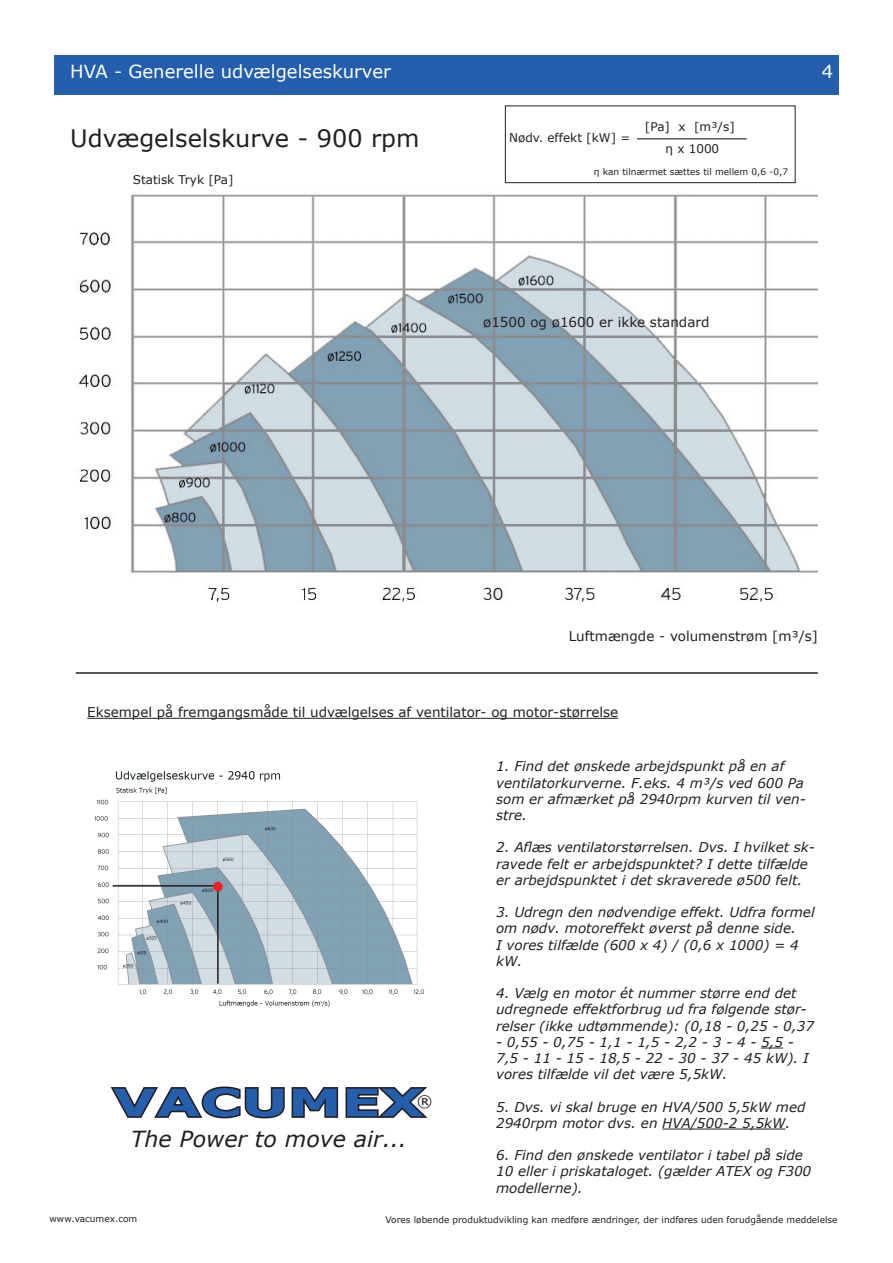
<style>
.page{position:relative;width:893px;height:1263px;background:#fff}
.page>*{position:absolute;margin:0;border:0;box-sizing:border-box;transform-origin:0 0}
.t1{font:700 37.95px "Verdana";color:#245eac;scale:1.5 1}
.t2{font:24px "Verdana";color:#231f20}
.t3{font:italic 22.2px "Verdana";color:#231f20}
.t4{font:18px "Verdana";color:#fff}
.t5{font:15.75px "Verdana";color:#231f20}
.t6{font:italic 13.5px/16.2px "Verdana";color:#231f20}
.t7{font:13.5px "Verdana";color:#231f20}
.t8{font:12px/21.5px "Verdana";color:#231f20;text-align:center}
.t9{font:9px "Verdana";color:#231f20}
</style>
<div class="page">
<img style="left:94px;top:771px;width:331px;height:236px">
<img style="left:79px;top:194px;width:739px;height:409px">
<div style="left:54px;top:55px;width:784px;height:40px;background:#245eac"></div>
<svg style="left:761px;top:1047px;width:22px;height:1px"></svg>
<hr style="left:662px;top:1128px;width:123px;height:1px;background:#231f20">
<hr style="left:76px;top:672px;width:742px;height:2px;background:#231f20">
<hr style="left:637px;top:139px;width:110px;height:1px;background:#040503">
<div style="left:505px;top:106px;width:290px;height:77px;border:1px solid #231f20"></div>
<hr style="left:87px;top:718px;width:531px;height:1px;background:#231f20">
<hr style="left:217px;top:885px;width:2px;height:98px;background:#231f20">
<hr style="left:113px;top:885px;width:105px;height:1px;background:#231f20">
<div style="left:213px;top:882px;width:10px;height:9px;background:#ee1f23;border-radius:50%"></div>
<svg style="left:110px;top:1086px;width:318px;height:33px"></svg>
<h3 class="t4" style="left:70px;top:60px;width:322px">HVA - Generelle udvælgelseskurver</h3>
<h3 class="t4" style="left:822px;top:60px;width:13px">4</h3>
<h2 class="t2" style="left:70px;top:123px;width:351px">Udvægelselskurve - 900 rpm</h2>
<p class="t8" style="left:133px;top:168px;width:102px">Statisk Tryk [Pa]</p>
<p class="t8" style="left:509px;top:127px;width:123px">Nødv. effekt [kW] =</p>
<p class="t8" style="left:645px;top:116px;width:91px">[Pa] x [m³/s] η x 1000</p>
<p class="t9" style="left:594px;top:166px;width:196px">η kan tilnærmet sættes til mellem 0,6 -0,7</p>
<p class="t7" style="left:483px;top:313px;width:228px">ø1500 og ø1600 er ikke standard</p>
<p class="t7" style="left:569px;top:627px;width:251px">Luftmængde - volumenstrøm [m³/s]</p>
<p class="t7" style="left:87px;top:704px;width:533px">Eksempel på fremgangsmåde til udvælgelses af ventilator- og motor-størrelse</p>
<h1 class="t1" style="left:113px;top:1078px;width:209px">VACUMEX</h1>
<p class="t5" style="left:417px;top:1091px;width:17px">®</p>
<h3 class="t3" style="left:131px;top:1124px;width:278px">The Power to move air...</h3>
<p class="t6" style="left:496px;top:758px;width:311px">1. Find det ønskede arbejdspunkt på en af ventilatorkurverne. F.eks. 4 m³/s ved 600 Pa som er afmærket på 2940rpm kurven til ven&shy;stre.</p>
<p class="t6" style="left:496px;top:839px;width:320px">2. Aflæs ventilatorstørrelsen. Dvs. I hvilket sk&shy;ravede felt er arbejdspunktet? I dette tilfælde er arbejdspunktet i det skraverede ø500 felt.</p>
<p class="t6" style="left:496px;top:904px;width:320px">3. Udregn den nødvendige effekt. Udfra formel om nødv. motoreffekt øverst på denne side.<br>I vores tilfælde (600 x 4) / (0,6 x 1000) = 4 kW.</p>
<p class="t6" style="left:496px;top:985px;width:319px">4. Vælg en motor ét nummer større end det udregnede effektforbrug ud fra følgende stør&shy;relser (ikke udtømmende): (0,18 - 0,25 - 0,37</p>
<p class="t6" style="left:496px;top:1033px;width:314px">- 0,55 - 0,75 - 1,1 - 1,5 - 2,2 - 3 - 4 - 5,5 -<br>7,5 - 11 - 15 - 18,5 - 22 - 30 - 37 - 45 kW). I vores tilfælde vil det være 5,5kW.</p>
<p class="t6" style="left:496px;top:1098px;width:311px">5. Dvs. vi skal bruge en HVA/500 5,5kW med<br>2940rpm motor dvs. en HVA/500-2 5,5kW.</p>
<p class="t6" style="left:496px;top:1147px;width:317px">6. Find den ønskede ventilator i tabel på side<br>10 eller i priskataloget. (gælder ATEX og F300 modellerne).</p>
<p class="t9" style="left:50px;top:1213px;width:89px">www.vacumex.com</p>
<p class="t9" style="left:386px;top:1214px;width:454px">Vores løbende produktudvikling kan medføre ændringer, der indføres uden forudgående meddelelse</p>
</div>
